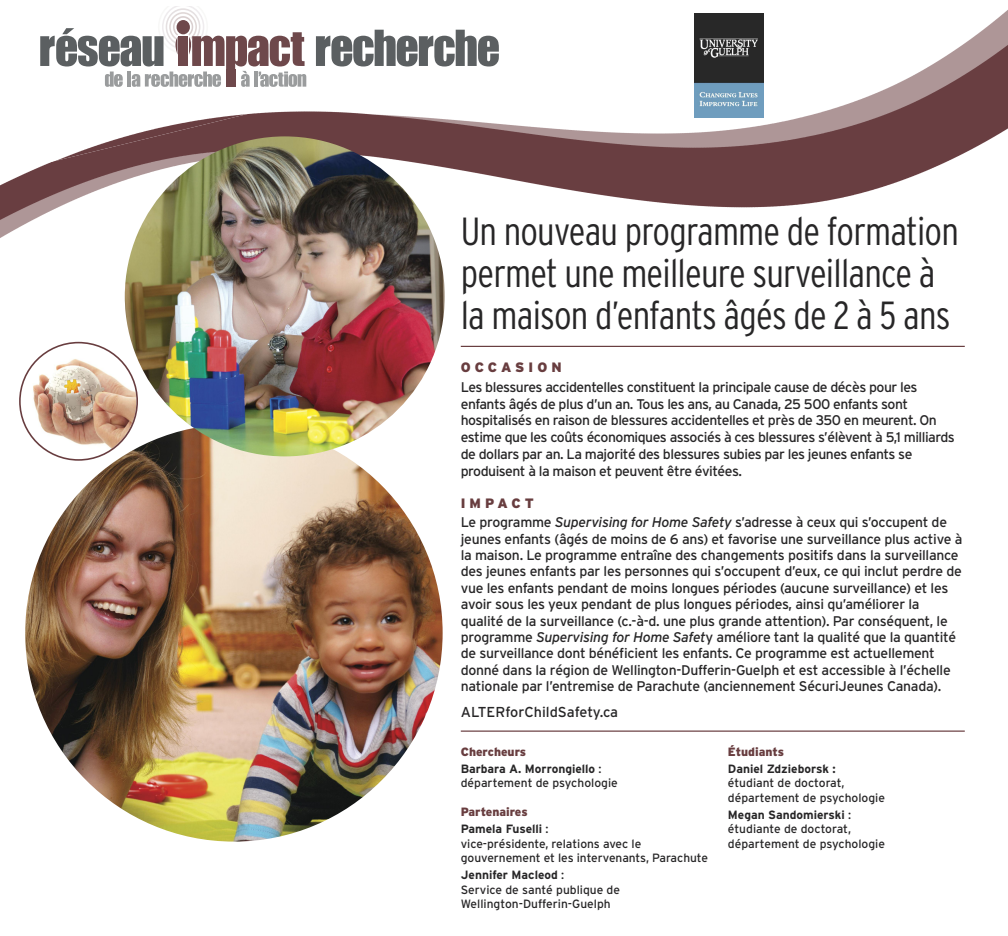
<style>
.page{position:relative;width:1008px;height:936px;background:#fff}
.page>*{position:absolute;margin:0;border:0;box-sizing:border-box;transform-origin:0 0}
.t1{font:300 condensed 39.2px/42px "Interstate";letter-spacing:-.02em;color:#272627}
.t2{font:14.4px "Interstate";color:#272627}
.t3{font:14px/16.4px "Interstate";letter-spacing:-.025em;color:#272627}
.t4{font:900 13.6px "Interstate";letter-spacing:.295em;color:#683d3f}
.t5{font:12px/14.4px "Interstate";color:#272627}
.t6{font:700 12px/17.3px "Interstate";color:#272627}
.t7{font:900 12px "Interstate";color:#683d3f}
.s1{font-style:italic}
.s2{font-weight:900;color:#683d3f}
.s3{font-weight:400}
.s4{font-weight:700}
</style>
<div class="page">
<img style="left:0;top:10px;width:1008px;height:386px">
<img style="left:694px;top:14px;width:69px;height:103px">
<svg style="left:40px;top:6px;width:266px;height:81px"></svg>
<svg style="left:316px;top:30px;width:183px;height:37px"></svg>
<div style="left:226px;top:70px;width:9px;height:17px;background:#6e484b"></div>
<hr style="left:461px;top:731px;width:504px;height:1px;background:#683d3f">
<hr style="left:461px;top:346px;width:504px;height:1px;background:#683d3f">
<svg style="left:19px;top:342px;width:119px;height:119px"></svg>
<img style="left:25px;top:424px;width:418px;height:418px;border-radius:50%">
<img style="left:125px;top:136px;width:320px;height:320px;border-radius:50%">
<h1 class="t1" style="left:461px;top:210px;width:500px">Un nouveau programme de formation permet une meilleure surveillance à la maison d’enfants âgés de 2 à 5 ans</h1>
<p class="t4" style="left:461px;top:360px;width:102px">OCCASION</p>
<p class="t3" style="left:461px;top:379px;width:496px;line-height:16.8px">Les blessures accidentelles constituent la principale cause de décès pour les enfants âgés de plus d’un an. Tous les ans, au Canada, 25 500 enfants sont hospitalisés en raison de blessures accidentelles et près de 350 en meurent. On estime que les coûts économiques associés à ces blessures s’élèvent à 5,1 milliards de dollars par an. La majorité des blessures subies par les jeunes enfants se produisent à la maison et peuvent être évitées.</p>
<p class="t4" style="left:461px;top:495px;width:75px">IMPACT</p>
<p class="t3" style="left:461px;top:514px;width:503px">Le programme <span class="s1">Supervising for Home Safety</span> s’adresse à ceux qui s’occupent de jeunes enfants (âgés de moins de 6 ans) et favorise une surveillance plus active à la maison. Le programme entraîne des changements positifs dans la surveillance des jeunes enfants par les personnes qui s’occupent d’eux, ce qui inclut perdre de vue les enfants pendant de moins longues périodes (aucune surveillance) et les avoir sous les yeux pendant de plus longues périodes, ainsi qu’améliorer la qualité de la surveillance (c.-à-d. une plus grande attention). Par conséquent, le programme <span class="s1">Supervising for Home Safet</span>y améliore tant la qualité que la quantité de surveillance dont bénéficient les enfants. Ce programme est actuellement donné dans la région de Wellington-Dufferin-Guelph et est accessible à l’échelle nationale par l’entremise de Parachute (anciennement SécuriJeunes Canada).</p>
<p class="t2" style="left:461px;top:704px;width:159px">ALTERforChildSafety.ca</p>
<p class="t6" style="left:461px;top:743px;width:142px"><span class="s2">Chercheurs<br></span>Barbara A. Morrongiello <span class="s3">:</span></p>
<p class="t5" style="left:461px;top:776px;width:159px">département de psychologie</p>
<p class="t6" style="left:461px;top:803px;width:89px"><span class="s2">Partenaires<br></span>Pamela Fuselli <span class="s3">:</span></p>
<p class="t5" style="left:461px;top:836px;width:249px">vice-présidente, relations avec le gouvernement et les intervenants, Parachute</p>
<p class="t5" style="left:461px;top:868px;width:161px"><span class="s4">Jennifer Macleod</span> :<br>Service de santé publique de<br>Wellington-Dufferin-Guelph</p>
<p class="t7" style="left:728px;top:744px;width:58px">Étudiants</p>
<p class="t6" style="left:728px;top:760px;width:109px">Daniel Zdzieborsk :</p>
<p class="t5" style="left:728px;top:776px;width:159px">étudiant de doctorat, département de psychologie</p>
<p class="t5" style="left:728px;top:808px;width:159px"><span class="s4">Megan Sandomierski</span> : étudiante de doctorat, département de psychologie</p>
</div>
